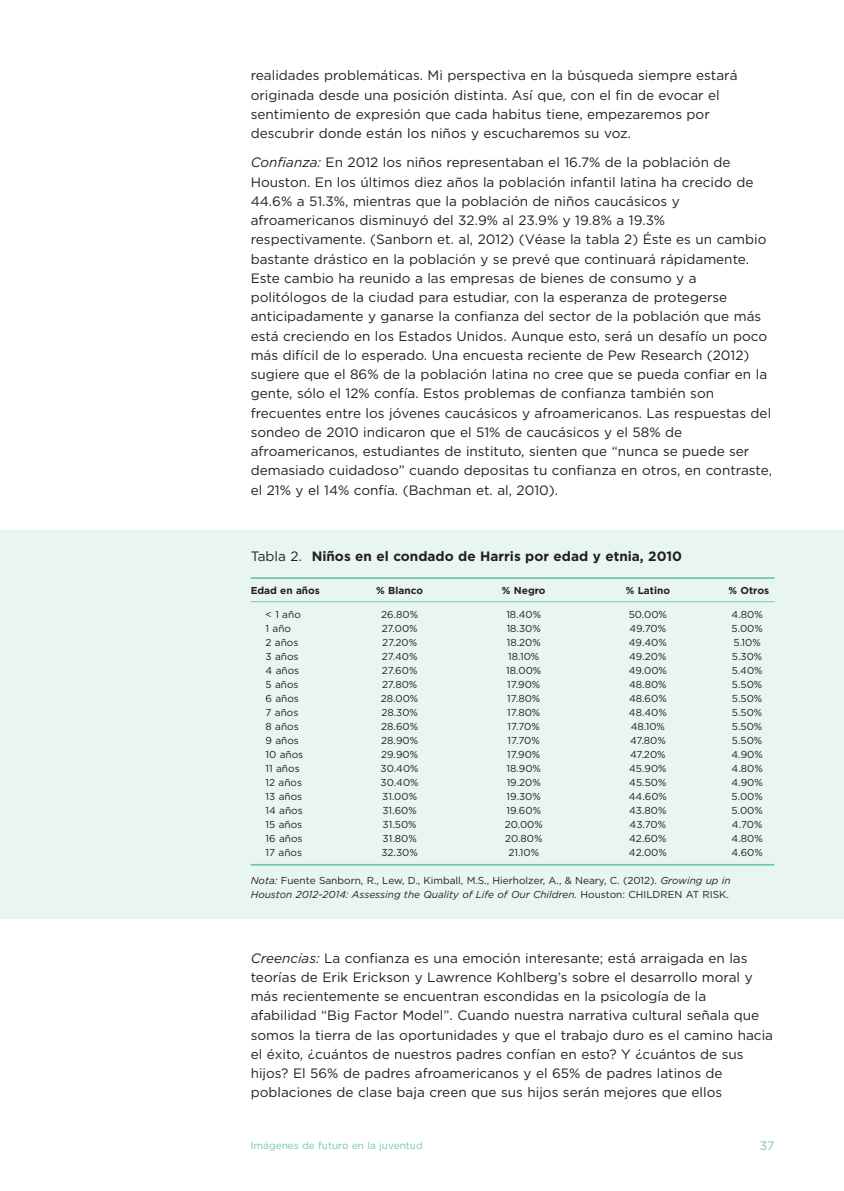
<style>
.page{position:relative;width:844px;height:1191px;background:#fff}
.page>*{position:absolute;margin:0;border:0;box-sizing:border-box;transform-origin:0 0}
.t1{font:13.65px/19.2px "Gotham";color:#231f20}
.t2{font:700 13.65px "Gotham";color:#231f20}
.t3{font:12.25px "Gotham";color:#70c7b3}
.t4{font:10.15px/14px "Gotham";color:#231f20}
.t5{font:700 10.15px "Gotham";color:#231f20}
.t6{font:10.15px "Gotham";color:#70c7b3}
.s1{font-style:italic}
.s2{font-weight:400}
</style>
<div class="page">
<div style="left:0;top:530px;width:843px;height:388px;background:#e8f5f1"></div>
<hr style="left:251px;top:601px;width:523px;height:1px;background:#70c7b3">
<hr style="left:251px;top:577px;width:523px;height:2px;background:#70c7b3">
<hr style="left:251px;top:864px;width:523px;height:1px;background:#70c7b3">
<p class="t1" style="left:251px;top:66px;width:488px">realidades problemáticas. Mi perspectiva en la búsqueda siempre estará originada desde una posición distinta. Así que, con el fin de evocar el sentimiento de expresión que cada habitus tiene, empezaremos por descubrir donde están los niños y escucharemos su voz.</p>
<p class="t1" style="left:251px;top:153px;width:522px"><span class="s1">Confianza:</span> En 2012 los niños representaban el 16.7% de la población de Houston. En los últimos diez años la población infantil latina ha crecido de 44.6% a 51.3%, mientras que la población de niños caucásicos y afroamericanos disminuyó del 32.9% al 23.9% y 19.8% a 19.3% respectivamente. (Sanborn et. al, 2012) (Véase la tabla 2) Éste es un cambio bastante drástico en la población y se prevé que continuará rápidamente.<br>Este cambio ha reunido a las empresas de bienes de consumo y a politólogos de la ciudad para estudiar, con la esperanza de protegerse anticipadamente y ganarse la confianza del sector de la población que más está creciendo en los Estados Unidos. Aunque esto, será un desafío un poco más difícil de lo esperado. Una encuesta reciente de Pew Research (2012) sugiere que el 86% de la población latina no cree que se pueda confiar en la gente, sólo el 12% confía. Estos problemas de confianza también son frecuentes entre los jóvenes caucásicos y afroamericanos. Las respuestas del sondeo de 2010 indicaron que el 51% de caucásicos y el 58% de afroamericanos, estudiantes de instituto, sienten que “nunca se puede ser demasiado cuidadoso” cuando depositas tu confianza en otros, en contraste, el 21% y el 14% confía. (Bachman et. al, 2010).</p>
<p class="t2" style="left:251px;top:548px;width:433px"><span class="s2">Tabla 2.</span> Niños en el condado de Harris por edad y etnia, 2010</p>
<p class="t5" style="left:251px;top:584px;width:71px">Edad en años</p>
<p class="t5" style="left:376px;top:584px;width:48px">% Blanco</p>
<p class="t5" style="left:502px;top:584px;width:45px">% Negro</p>
<p class="t5" style="left:625px;top:584px;width:46px">% Latino</p>
<p class="t5" style="left:728px;top:584px;width:42px">% Otros</p>
<p class="t4" style="left:265px;top:607px;width:37px">&lt; 1 año</p>
<p class="t4" style="left:381px;top:607px;width:38px">26.80%</p>
<p class="t4" style="left:506px;top:607px;width:36px">18.40%</p>
<p class="t4" style="left:628px;top:607px;width:40px">50.00%</p>
<p class="t4" style="left:731px;top:607px;width:33px">4.80%</p>
<p class="t4" style="left:265px;top:621px;width:27px">1 año</p>
<p class="t4" style="left:381px;top:621px;width:37px">27.00%</p>
<p class="t4" style="left:506px;top:621px;width:36px">18.30%</p>
<p class="t4" style="left:629px;top:621px;width:38px">49.70%</p>
<p class="t4" style="left:731px;top:621px;width:33px">5.00%</p>
<p class="t4" style="left:265px;top:635px;width:34px">2 años</p>
<p class="t4" style="left:382px;top:635px;width:36px">27.20%</p>
<p class="t4" style="left:506px;top:635px;width:36px">18.20%</p>
<p class="t4" style="left:628px;top:635px;width:39px">49.40%</p>
<p class="t4" style="left:733px;top:635px;width:29px">5.10%</p>
<p class="t4" style="left:265px;top:649px;width:35px">3 años</p>
<p class="t4" style="left:381px;top:649px;width:37px">27.40%</p>
<p class="t4" style="left:508px;top:649px;width:33px">18.10%</p>
<p class="t4" style="left:629px;top:649px;width:39px">49.20%</p>
<p class="t4" style="left:731px;top:649px;width:32px">5.30%</p>
<p class="t4" style="left:265px;top:663px;width:35px">4 años</p>
<p class="t4" style="left:382px;top:663px;width:37px">27.60%</p>
<p class="t4" style="left:506px;top:663px;width:36px">18.00%</p>
<p class="t4" style="left:628px;top:663px;width:40px">49.00%</p>
<p class="t4" style="left:731px;top:663px;width:32px">5.40%</p>
<p class="t4" style="left:265px;top:677px;width:35px">5 años</p>
<p class="t4" style="left:382px;top:677px;width:37px">27.80%</p>
<p class="t4" style="left:507px;top:677px;width:35px">17.90%</p>
<p class="t4" style="left:629px;top:677px;width:39px">48.80%</p>
<p class="t4" style="left:731px;top:677px;width:32px">5.50%</p>
<p class="t4" style="left:265px;top:691px;width:35px">6 años</p>
<p class="t4" style="left:381px;top:691px;width:39px">28.00%</p>
<p class="t4" style="left:507px;top:691px;width:34px">17.80%</p>
<p class="t4" style="left:629px;top:691px;width:39px">48.60%</p>
<p class="t4" style="left:731px;top:691px;width:32px">5.50%</p>
<p class="t4" style="left:265px;top:705px;width:34px">7 años</p>
<p class="t4" style="left:381px;top:705px;width:38px">28.30%</p>
<p class="t4" style="left:507px;top:705px;width:34px">17.80%</p>
<p class="t4" style="left:628px;top:705px;width:39px">48.40%</p>
<p class="t4" style="left:731px;top:705px;width:32px">5.50%</p>
<p class="t4" style="left:265px;top:719px;width:35px">8 años</p>
<p class="t4" style="left:381px;top:719px;width:38px">28.60%</p>
<p class="t4" style="left:507px;top:719px;width:34px">17.70%</p>
<p class="t4" style="left:630px;top:719px;width:36px">48.10%</p>
<p class="t4" style="left:731px;top:719px;width:32px">5.50%</p>
<p class="t4" style="left:265px;top:733px;width:35px">9 años</p>
<p class="t4" style="left:381px;top:733px;width:38px">28.90%</p>
<p class="t4" style="left:507px;top:733px;width:34px">17.70%</p>
<p class="t4" style="left:629px;top:733px;width:37px">47.80%</p>
<p class="t4" style="left:731px;top:733px;width:32px">5.50%</p>
<p class="t4" style="left:265px;top:747px;width:39px">10 años</p>
<p class="t4" style="left:381px;top:747px;width:38px">29.90%</p>
<p class="t4" style="left:507px;top:747px;width:35px">17.90%</p>
<p class="t4" style="left:630px;top:747px;width:37px">47.20%</p>
<p class="t4" style="left:731px;top:747px;width:33px">4.90%</p>
<p class="t4" style="left:265px;top:761px;width:36px">11 años</p>
<p class="t4" style="left:380px;top:761px;width:39px">30.40%</p>
<p class="t4" style="left:506px;top:761px;width:36px">18.90%</p>
<p class="t4" style="left:629px;top:761px;width:39px">45.90%</p>
<p class="t4" style="left:731px;top:761px;width:33px">4.80%</p>
<p class="t4" style="left:265px;top:775px;width:38px">12 años</p>
<p class="t4" style="left:380px;top:775px;width:39px">30.40%</p>
<p class="t4" style="left:506px;top:775px;width:36px">19.20%</p>
<p class="t4" style="left:629px;top:775px;width:39px">45.50%</p>
<p class="t4" style="left:731px;top:775px;width:33px">4.90%</p>
<p class="t4" style="left:265px;top:789px;width:38px">13 años</p>
<p class="t4" style="left:382px;top:789px;width:36px">31.00%</p>
<p class="t4" style="left:506px;top:789px;width:36px">19.30%</p>
<p class="t4" style="left:628px;top:789px;width:40px">44.60%</p>
<p class="t4" style="left:731px;top:789px;width:33px">5.00%</p>
<p class="t4" style="left:265px;top:803px;width:39px">14 años</p>
<p class="t4" style="left:382px;top:803px;width:36px">31.60%</p>
<p class="t4" style="left:506px;top:803px;width:36px">19.60%</p>
<p class="t4" style="left:629px;top:803px;width:39px">43.80%</p>
<p class="t4" style="left:731px;top:803px;width:33px">5.00%</p>
<p class="t4" style="left:265px;top:817px;width:38px">15 años</p>
<p class="t4" style="left:382px;top:817px;width:35px">31.50%</p>
<p class="t4" style="left:504px;top:817px;width:40px">20.00%</p>
<p class="t4" style="left:629px;top:817px;width:38px">43.70%</p>
<p class="t4" style="left:731px;top:817px;width:32px">4.70%</p>
<p class="t4" style="left:265px;top:831px;width:38px">16 años</p>
<p class="t4" style="left:382px;top:831px;width:36px">31.80%</p>
<p class="t4" style="left:505px;top:831px;width:39px">20.80%</p>
<p class="t4" style="left:629px;top:831px;width:39px">42.60%</p>
<p class="t4" style="left:731px;top:831px;width:33px">4.80%</p>
<p class="t4" style="left:265px;top:845px;width:38px">17 años</p>
<p class="t4" style="left:381px;top:845px;width:38px">32.30%</p>
<p class="t4" style="left:508px;top:845px;width:32px">21.10%</p>
<p class="t4" style="left:628px;top:845px;width:39px">42.00%</p>
<p class="t4" style="left:731px;top:845px;width:33px">4.60%</p>
<p class="t4" style="left:251px;top:873px;width:481px"><span class="s1">Nota:</span> Fuente Sanborn, R., Lew, D., Kimball, M.S., Hierholzer, A., &amp; Neary, C. (2012). <span class="s1">Growing up in<br>Houston 2012-2014: Assessing the Quality of Life of Our Children.</span> Houston: CHILDREN AT RISK.</p>
<p class="t1" style="left:251px;top:948px;width:523px"><span class="s1">Creencias:</span> La confianza es una emoción interesante; está arraigada en las teorías de Erik Erickson y Lawrence Kohlberg’s sobre el desarrollo moral y más recientemente se encuentran escondidas en la psicología de la afabilidad “Big Factor Model”. Cuando nuestra narrativa cultural señala que somos la tierra de las oportunidades y que el trabajo duro es el camino hacia el éxito, ¿cuántos de nuestros padres confían en esto? Y ¿cuántos de sus hijos? El 56% de padres afroamericanos y el 65% de padres latinos de poblaciones de clase baja creen que sus hijos serán mejores que ellos</p>
<p class="t6" style="left:251px;top:1139px;width:174px">Imágenes de futuro en la juventud</p>
<p class="t3" style="left:759px;top:1138px;width:16px">37</p>
</div>
